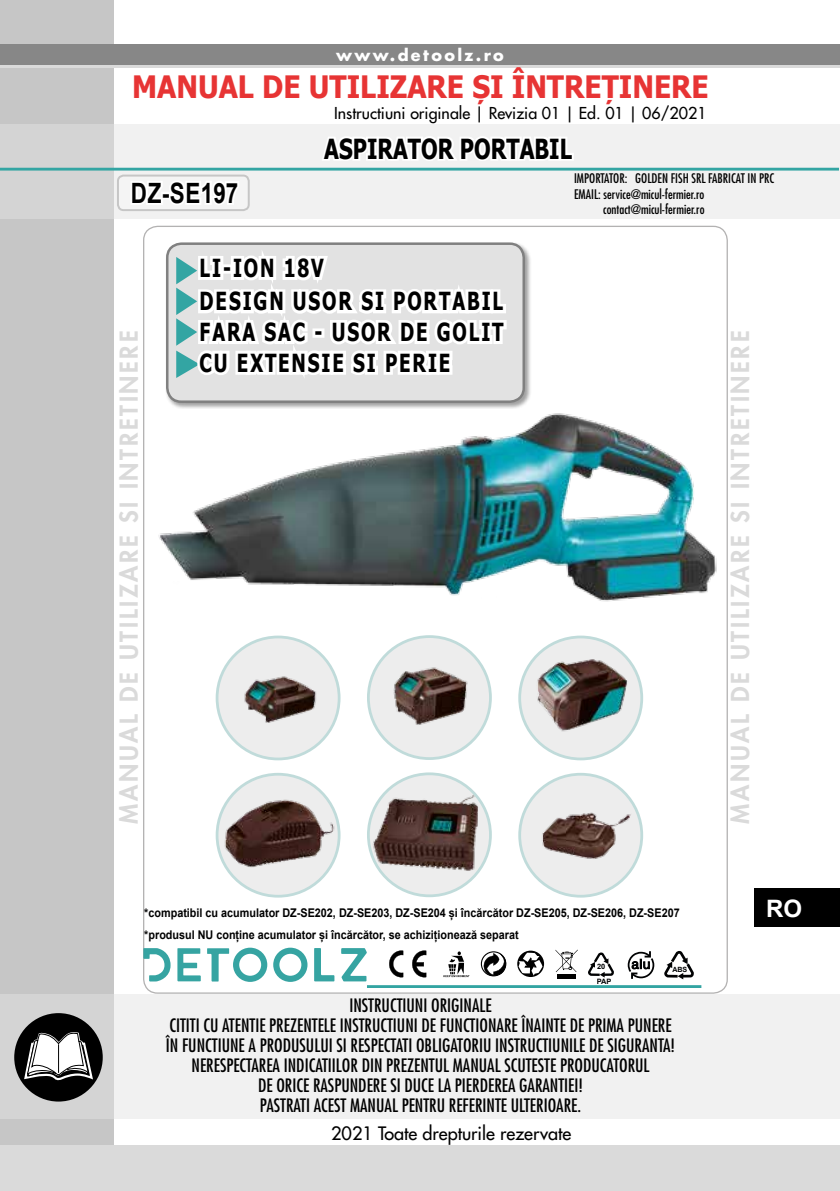
<style>
.page{position:relative;width:840px;height:1191px;background:#fff}
.page>*{position:absolute;margin:0;border:0;box-sizing:border-box;transform-origin:0 0}
.t1{font:700 30.8px "Tahoma";color:#e73434;scale:.91 1}
.t2{font:700 28px "Arial";letter-spacing:.015em;color:#000;scale:.8 1}
.t3{font:700 27.6px "Tahoma";color:#000;scale:.78 1}
.t4{font:700 24.8px/33.4px "Tahoma";letter-spacing:.1em;color:#000;scale:.75 1}
.t5{font:800 24px "Futura";letter-spacing:.11em;color:#dadada}
.t6{font:700 24px "Arial";color:#fff}
.t7{font:condensed 18px/20px "Futura";color:#000}
.t8{font:18px "Futura";color:#000}
.t9{font:16px "Futura";color:#000}
.t10{font:700 16px "Futura";letter-spacing:.15em;color:#fff}
.t11{font:condensed 12.8px "Futura";color:#000}
.t12{font:700 12px "Arial";color:#000;scale:.9 1}
.t13{font:700 7.4px/14.4px "Arial";color:#010203}
.t14{font:700 7.2px "Arial";color:#010203}
</style>
<div class="page">
<div style="left:0;top:0;width:113px;height:1191px;background:#c6c6c6"></div>
<div style="left:0;top:1145px;width:839px;height:46px;background:#dadada"></div>
<div style="left:0;top:44px;width:839px;height:24px;background:#878787"></div>
<hr style="left:0;top:65px;width:839px;height:3px;background:#dadada">
<div style="left:754px;top:888px;width:85px;height:39px;background:#000"></div>
<svg style="left:0;top:993px;width:839px;height:125px;fill:#f1f1f1"></svg>
<div style="left:14px;top:1013px;width:89px;height:88px;background:#000;border-radius:50%"></div>
<svg style="left:23px;top:1018px;width:71px;height:82px"></svg>
<img style="left:158px;top:413px;width:559px;height:189px">
<svg style="left:143px;top:948px;width:27px;height:33px"></svg>
<svg style="left:177px;top:948px;width:24px;height:33px"></svg>
<svg style="left:207px;top:947px;width:60px;height:35px"></svg>
<svg style="left:273px;top:947px;width:34px;height:35px"></svg>
<svg style="left:314px;top:948px;width:20px;height:33px"></svg>
<svg style="left:341px;top:948px;width:25px;height:33px"></svg>
<hr style="left:367px;top:985px;width:334px;height:3px;background:#33a4a2">
<svg style="left:480px;top:951px;width:26px;height:25px"></svg>
<svg style="left:517px;top:950px;width:26px;height:27px"></svg>
<svg style="left:443px;top:951px;width:26px;height:26px"></svg>
<svg style="left:555px;top:949px;width:22px;height:23px"></svg>
<div style="left:557px;top:974px;width:18px;height:5px;background:#000"></div>
<svg style="left:389px;top:950px;width:37px;height:27px"></svg>
<svg style="left:627px;top:951px;width:27px;height:28px"></svg>
<svg style="left:588px;top:952px;width:26px;height:26px"></svg>
<svg style="left:664px;top:951px;width:30px;height:29px"></svg>
<div style="left:165px;top:241px;width:366px;height:168px;background:#000;opacity:.75"></div>
<div style="left:167px;top:244px;width:356px;height:158px;background:#e2e2e2;border-radius:14px"></div>
<div style="left:166px;top:242px;width:358px;height:161px;border:2px solid #000;border-radius:14px"></div>
<svg style="left:176px;top:241px;width:333px;height:137px"></svg>
<img style="left:219px;top:774px;width:120px;height:116px">
<div style="left:215px;top:773px;width:125px;height:124px;border:3px solid #c0dbda;border-radius:50%"></div>
<img style="left:219px;top:644px;width:120px;height:115px">
<div style="left:215px;top:635px;width:125px;height:125px;border:3px solid #c0dbda;border-radius:50%"></div>
<img style="left:368px;top:775px;width:122px;height:118px">
<div style="left:367px;top:772px;width:124px;height:125px;border:3px solid #c0dbda;border-radius:50%"></div>
<img style="left:368px;top:641px;width:122px;height:117px">
<div style="left:367px;top:635px;width:124px;height:125px;border:3px solid #c0dbda;border-radius:50%"></div>
<img style="left:519px;top:774px;width:122px;height:122px;border-radius:61px">
<div style="left:518px;top:773px;width:124px;height:124px;border:3px solid #c0dbda;border-radius:50%"></div>
<img style="left:519px;top:638px;width:122px;height:121px">
<div style="left:518px;top:635px;width:124px;height:125px;border:3px solid #c0dbda;border-radius:50%"></div>
<svg style="left:0;top:124px;width:839px;height:94px;fill:#f1f1f1"></svg>
<hr style="left:0;top:168px;width:838px;height:3px;background:#33a5a3">
<svg style="left:319px;top:127px;width:256px;height:37px"></svg>
<div style="left:118px;top:176px;width:130px;height:34px;background:#f4f4f4;border-radius:6px"></div>
<div style="left:117px;top:175px;width:132px;height:36px;border:2px solid #c6c6c6;border-radius:6px"></div>
<svg style="left:128px;top:177px;width:113px;height:28px"></svg>
<p class="t10" style="left:336px;top:44px;width:169px">www.detoolz.ro</p>
<h1 class="t1" style="left:132px;top:65px;width:634px">MANUAL DE UTILIZARE ȘI ÎNTREȚINERE</h1>
<p class="t9" style="left:334px;top:103px;width:374px">Instructiuni originale | Revizia 01 | Ed. 01 | 06/2021</p>
<h2 class="t2" style="left:131px;top:173px;width:136px">DZ-SE197</h2>
<h3 class="t3" style="left:324px;top:129px;width:319px">ASPIRATOR PORTABIL</h3>
<p class="t11" style="left:573px;top:171px;width:10px">IMPORTATOR</p>
<p class="t11" style="left:624px;top:171px;width:141px">: GOLDEN FISH SRL FABRICAT IN PRC</p>
<p class="t11" style="left:573px;top:186px;width:132px">EMAIL: SERVICE@MICUL-FERMIER.RO</p>
<p class="t11" style="left:603px;top:202px;width:103px">CONTACT@MICUL-FERMIER.RO</p>
<h3 class="t4" style="left:199px;top:252px;width:406px">LI-ION 18V<br>DESIGN USOR SI PORTABIL</h3>
<h3 class="t4" style="left:199px;top:318px;width:406px;line-height:30.6px">FARA SAC - USOR DE GOLIT<br>CU EXTENSIE SI PERIE</h3>
<h3 class="t5" style="left:114px;top:823px;width:494px;rotate:-90deg">MANUAL DE UTILIZARE SI INTRETINERE</h3>
<h3 class="t5" style="left:724px;top:823px;width:494px;rotate:-90deg">MANUAL DE UTILIZARE SI INTRETINERE</h3>
<p class="t12" style="left:144px;top:904px;width:596px">*compatibil cu acumulator DZ-SE202, DZ-SE203, DZ-SE204 și încărcător DZ-SE205, DZ-SE206, DZ-SE207</p>
<p class="t12" style="left:144px;top:926px;width:417px">*produsul NU conține acumulator și încărcător, se achiziționează separat</p>
<p class="t13" style="left:596px;top:959px;width:16px">20<br>PAP</p>
<p class="t14" style="left:672px;top:964px;width:16px">ABS</p>
<p class="t7" style="left:349px;top:995px;width:144px">INSTRUCTI UNI ORIGINALE</p>
<p class="t7" style="left:169px;top:1015px;width:503px">CITITI CU ATENTIE PREZENTELE INSTRUCTIUNI DE FUNCTIONARE ÎNAINTE DE PRIMA PUNERE</p>
<p class="t7" style="left:166px;top:1035px;width:510px">ÎN FUNCTIUNE A PRODUSULUI SI RESPECTATI OBLIGATORIU INSTRUCTIUNILE DE SIGURANTA!</p>
<p class="t7" style="left:191px;top:1055px;width:270px">NERESPECTAREA INDICATII LOR DIN PREZENTUL MANUAL</p>
<p class="t7" style="left:258px;top:1055px;width:393px;text-indent:246px">SCUTESTE PRODUCATORUL<br>DE ORICE RASPUNDERE SI DUCE LA PIERDEREA GARANTIEI!<br>PASTRATI ACEST MANUAL PENTRU REFERINTE ULTERIOARE.</p>
<p class="t8" style="left:331px;top:1121px;width:241px">2021 Toate drepturile rezervate</p>
<h3 class="t6" style="left:765px;top:891px;width:37px">RO</h3>
</div>
